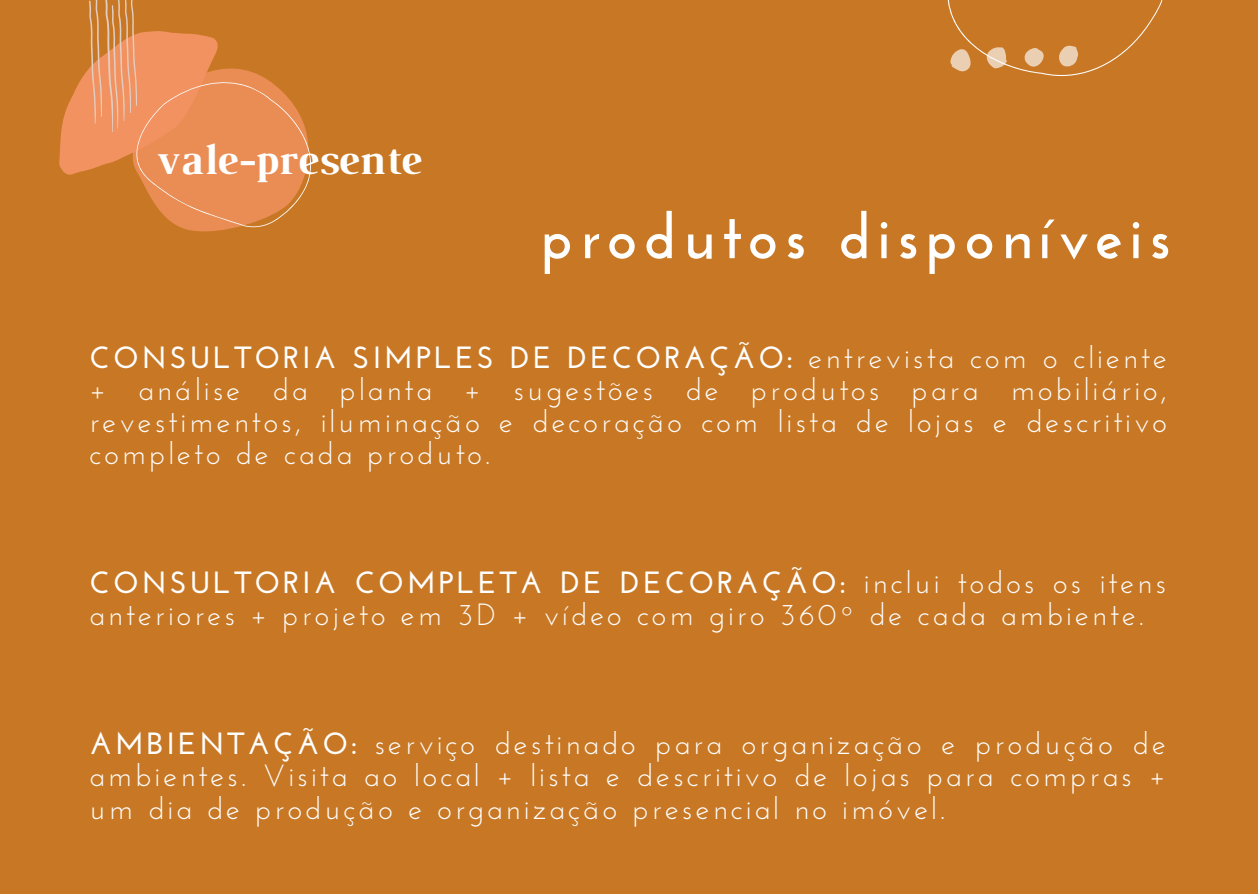
<style>
.page{position:relative;width:1258px;height:894px;background:#fff}
.page>*{position:absolute;margin:0;border:0;box-sizing:border-box;transform-origin:0 0}
.t1{font:700 63px "Josefin Sans";letter-spacing:.1em;color:#fff}
.t2{font:700 43.5px "Luthier";color:#fff}
.t3{font:30.6px/32.1px "Josefin Sans";letter-spacing:.1em;color:#fff;text-align:justify}
.s1{font-weight:700}
</style>
<div class="page">
<div style="left:0;top:0;width:1258px;height:893px;background:#c87825"></div>
<svg style="left:59px;top:0;width:252px;height:232px"></svg>
<svg style="left:947px;top:0;width:216px;height:76px"></svg>
<p class="t2" style="left:155px;top:143px;width:266px">vale-presente</p>
<p class="t1" style="left:540px;top:211px;width:632px">produtos disponíveis</p>
<p class="t3" style="left:89px;top:344px;width:1079px"><span class="s1">CONSULTORIA SIMPLES DE DECORAÇÃO:</span> entrevista com o cliente + análise da planta + sugestões de produtos para mobiliário, revestimentos, iluminação e decoração com lista de lojas e descritivo completo de cada produto.</p>
<p class="t3" style="left:89px;top:569px;width:1078px"><span class="s1">CONSULTORIA COMPLETA DE DECORAÇÃO:</span> inclui todos os itens anteriores + projeto em 3D + vídeo com giro 360º de cada ambiente.</p>
<p class="t3" style="left:89px;top:730px;width:1078px"><span class="s1">AMBIENTAÇÃO:</span> serviço destinado para organização e produção de ambientes. Visita ao local + lista e descritivo de lojas para compras + um dia de produção e organização presencial no imóvel.</p>
</div>
